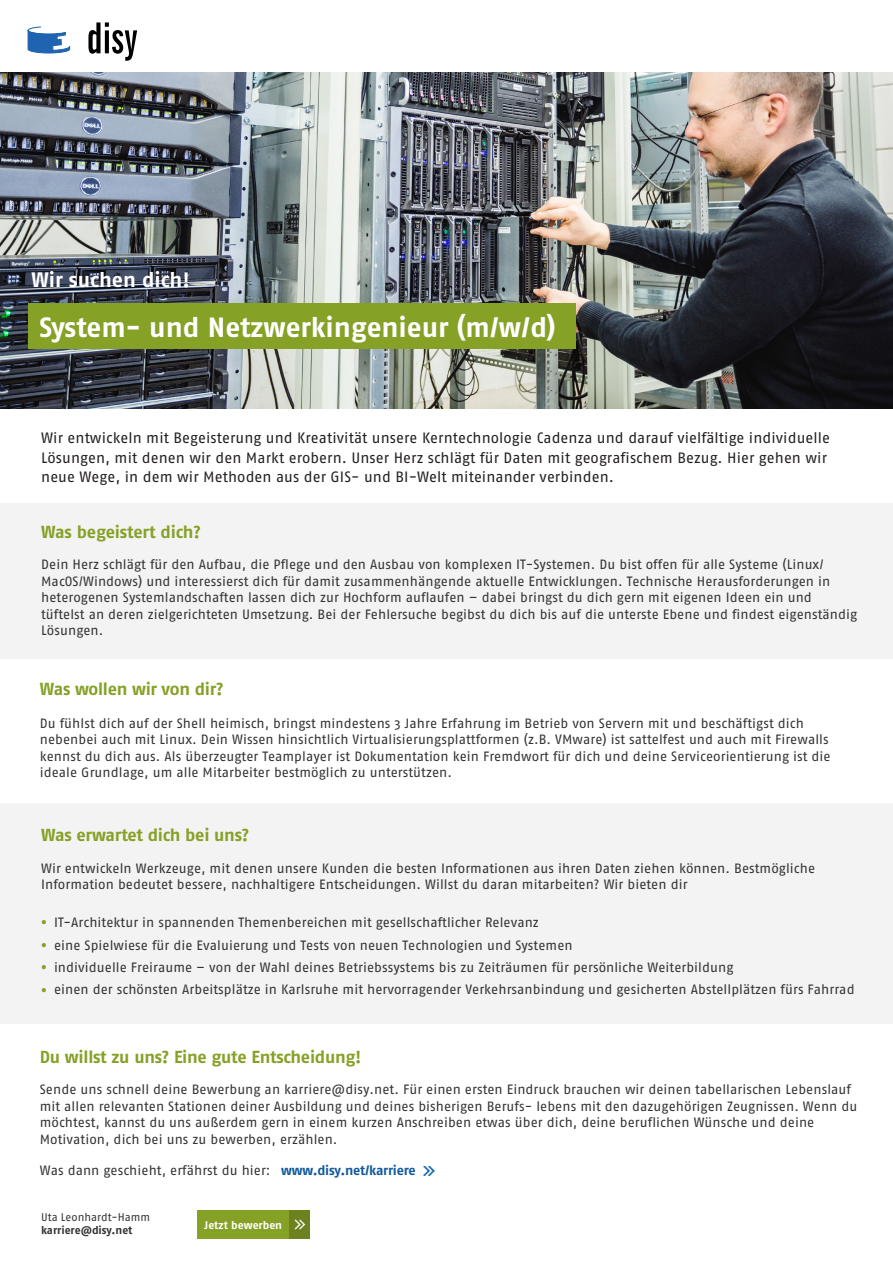
<style>
.page{position:relative;width:893px;height:1263px;background:#fff}
.page>*{position:absolute;margin:0;border:0;box-sizing:border-box;transform-origin:0 0}
.t1{font:27.9px "Fago No Bold TF";color:#fff}
.t2{font:20.85px "Fago No Bold TF";letter-spacing:-.005em;color:#fff}
.t3{font:20.85px "Fago No";color:#85a126}
.t4{font:17.4px "Fago No Bold TF";letter-spacing:-.015em;color:#85a126}
.Text{font:15px/19.5px "Fago No";letter-spacing:.005em;color:#231f20}
.Text-2{font:13.5px/16.5px "Fago No";letter-spacing:.005em;color:#333}
.t5{font:11.1px "Fago No";color:#333}
.t6{font:11.1px "Fago No Bold TF";letter-spacing:-.005em;color:#333}
.t7{font:11.1px "Fago No Bold TF";color:#fff}
.s1{font-family:"Fago No Bold TF";color:#125a9e}
</style>
<div class="page">
<svg style="left:28px;top:26px;width:42px;height:28px"></svg>
<svg style="left:88px;top:22px;width:49px;height:38px"></svg>
<img style="left:0;top:72px;width:893px;height:336px">
<div style="left:28px;top:303px;width:547px;height:45px;background:#85a126"></div>
<div style="left:0;top:503px;width:893px;height:155px;background:#f3f3f3"></div>
<div style="left:0;top:804px;width:893px;height:220px;background:#f3f3f3"></div>
<svg style="left:424px;top:1166px;width:10px;height:10px"></svg>
<div style="left:197px;top:1210px;width:92px;height:29px;background:#85a126"></div>
<div style="left:289px;top:1210px;width:21px;height:29px;background:#6b821f"></div>
<svg style="left:295px;top:1219px;width:10px;height:10px"></svg>
<p class="t2" style="left:32px;top:267px;width:160px">Wir suchen dich!</p>
<p class="t1" style="left:39px;top:311px;width:518px">System- und Netzwerkingenieur (m/w/d)</p>
<p class="Text" style="left:41px;top:428px;width:790px">Wir entwickeln mit Begeisterung und Kreativität unsere Kerntechnologie Cadenza und darauf vielfältige individuelle<br>Lösungen, mit denen wir den Markt erobern. Unser Herz schlägt für Daten mit geografischem Bezug. Hier gehen wir neue Wege, in dem wir Methoden aus der GIS- und BI-Welt miteinander verbinden.</p>
<p class="t4" style="left:41px;top:521px;width:161px">Was begeistert dich?</p>
<p class="Text-2" style="left:41px;top:556px;width:784px">Dein Herz schlägt für den Aufbau, die Pflege und den Ausbau von komplexen IT-Systemen. Du bist offen für alle Systeme (Linux/</p>
<p class="Text-2" style="left:41px;top:573px;width:791px">MacOS/Windows) und interessierst dich für damit zusammenhängende aktuelle Entwicklungen. Technische Herausforderungen in</p>
<p class="Text-2" style="left:41px;top:589px;width:772px">heterogenen Systemlandschaften lassen dich zur Hochform auflaufen – dabei bringst du dich gern mit eigenen Ideen ein und</p>
<p class="Text-2" style="left:41px;top:606px;width:817px">tüftelst an deren zielgerichteten Umsetzung. Bei der Fehlersuche begibst du dich bis auf die unterste Ebene und findest eigenständig<br>Lösungen.</p>
<p class="t4" style="left:40px;top:678px;width:185px">Was wollen wir von dir?</p>
<p class="Text-2" style="left:40px;top:715px;width:792px">Du fü hlst dich auf der Shell heimisch, bringst mindestens 3 Jahre Erfahrung im Betrieb von Servern mit und beschäftigst dich nebenbei auch mit Linux. Dein Wissen hinsichtlich Virtualisierungsplattformen (z.B. VMware) ist sattelfest und auch mit Firewalls kennst du dich aus. Als überzeugter Teamplayer ist Dokumentation kein Fremdwort für dich und deine Serviceorientierung ist die ideale Grundlage, um alle Mitarbeiter bestmöglich zu unterstützen.</p>
<p class="t4" style="left:41px;top:825px;width:210px">Was erwartet dich bei uns?</p>
<p class="Text-2" style="left:41px;top:860px;width:775px">Wir entwickeln Werkzeuge, mit denen unsere Kunden die besten Informationen aus ihren Daten ziehen können. Bestmögliche<br>Information bedeutet bessere, nachhaltigere Entscheidungen. Willst du daran mitarbeiten? Wir bieten dir</p>
<p class="Text-2" style="left:54px;top:914px;width:486px">IT-Architektur in spannenden Themenbereichen mit gesellschaftlicher Relevanz</p>
<p class="Text-2" style="left:54px;top:937px;width:520px">eine Spielwiese für die Evaluierung und Tests von neuen Technologien und Systemen</p>
<p class="Text-2" style="left:54px;top:959px;width:681px">individuelle Freiraume – von der Wahl deines Betriebssystems bis zu Zeiträumen für persönliche Weiterbildung</p>
<p class="Text-2" style="left:54px;top:980px;width:802px">einen der schönsten Arbeitsplätze in Karlsruhe mit hervorragender Verkehrsanbindung und gesicherten Abstellplätzen fürs Fahrrad</p>
<p class="t3" style="left:40px;top:911px;width:10px">•</p>
<p class="t3" style="left:40px;top:934px;width:10px">•</p>
<p class="t3" style="left:40px;top:956px;width:10px">•</p>
<p class="t3" style="left:40px;top:978px;width:10px">•</p>
<p class="t4" style="left:40px;top:1046px;width:323px">Du willst zu uns? Eine gute Entscheidung!</p>
<p class="Text-2" style="left:40px;top:1081px;width:819px">Sende uns schnell deine Bewerbung an karriere@disy.net. Fü r einen ersten Eindruck brauchen wir deinen tabellarischen Lebenslauf mit allen relevanten Stationen deiner Ausbildung und deines bisherigen Berufs- lebens mit den dazugehörigen Zeugnissen. Wenn du möchtest, kannst du uns außerdem gern in einem kurzen Anschreiben etwas ü ber dich, deine beruflichen Wü nsche und deine Motivation, dich bei uns zu bewerben, erzä hlen.</p>
<p class="Text-2" style="left:40px;top:1161px;width:377px">Was dann geschieht, erfährst du hier: <span class="s1">www.disy.net/karriere</span></p>
<p class="t5" style="left:41px;top:1210px;width:110px">Uta Leonhardt-Hamm</p>
<p class="t6" style="left:41px;top:1223px;width:93px">karriere@disy.net</p>
<p class="t7" style="left:204px;top:1218px;width:79px">Jetzt bewerben</p>
</div>
